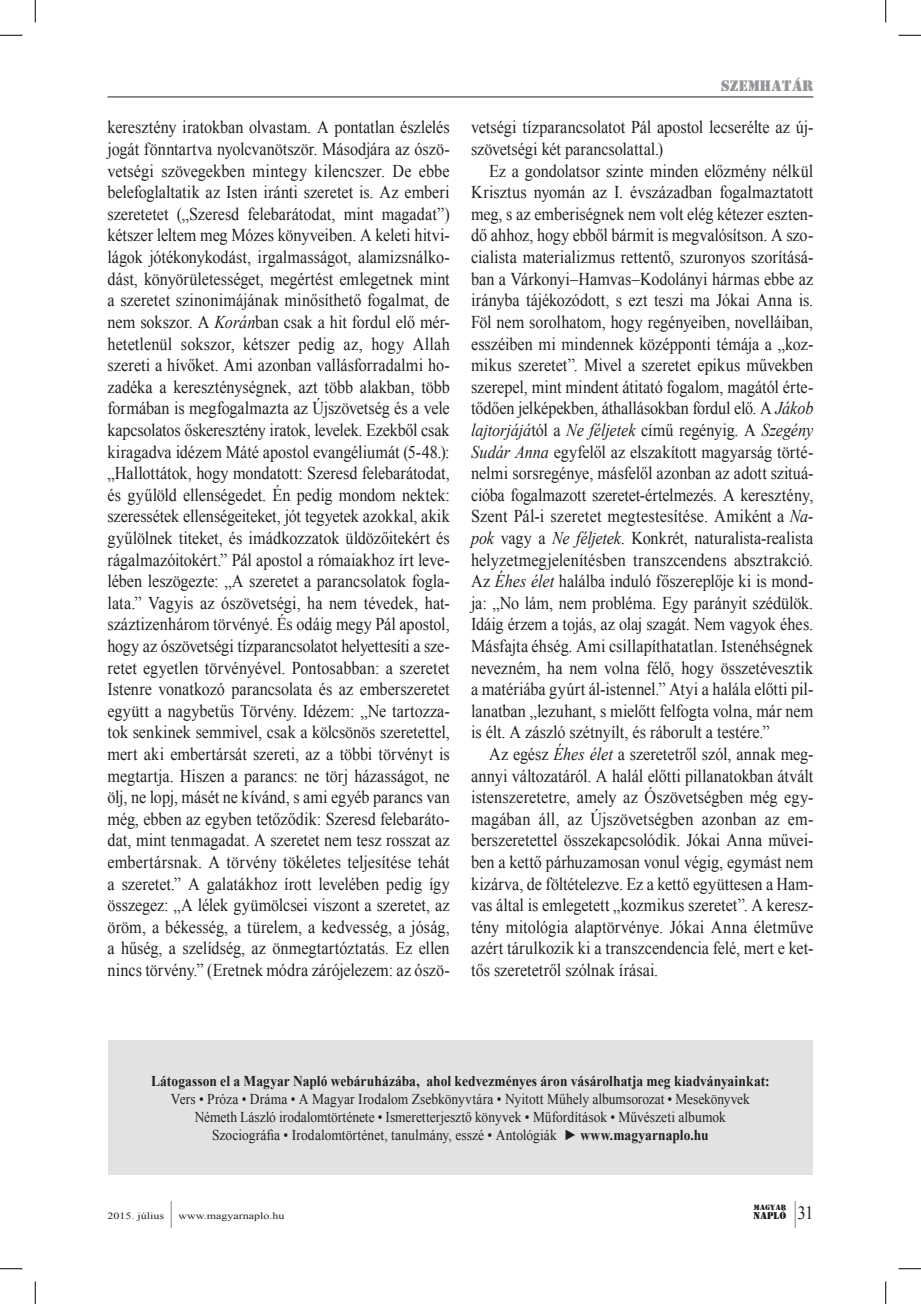
<style>
.page{position:relative;width:921px;height:1304px;background:#fff}
.page>*{position:absolute;margin:0;border:0;box-sizing:border-box;transform-origin:0 0}
.t1{font:30px "Times New Roman";color:#231f20;scale:.4 1}
.t2{font:18.75px "Times New Roman";color:#231f20;scale:.9 1}
.t3{font:18px/21.6px "Times New Roman";letter-spacing:-.005em;color:#231f20;text-align:justify;scale:.9 1}
.t4{font:15px/18px "Times New Roman";color:#231f20;text-align:center;scale:.9 1}
.t5{font:700 15px "Times New Roman";color:#231f20;scale:.9 1}
.t6{font:15px "Hu Stencil BT Regular";color:#939598}
.t7{font:9.75px "Hu Stencil BT Regular";color:#231f20}
.t8{font:9.6px "Times New Roman";color:#231f20;scale:1.25 1}
.t9{font:7.5px "Hu Stencil BT Regular";color:#231f20}
.s1{font-style:italic}
.s2{font-weight:700}
.s3{font-size:30px}
</style>
<div class="page">
<hr style="left:108px;top:97px;width:705px;height:1px;background:#231f20">
<div style="left:108px;top:1040px;width:705px;height:135px;background:#e1e2e4"></div>
<svg style="left:0;top:35px;width:22px;height:1px"></svg>
<svg style="left:898px;top:35px;width:23px;height:1px"></svg>
<svg style="left:0;top:1268px;width:22px;height:1px"></svg>
<svg style="left:898px;top:1268px;width:23px;height:1px"></svg>
<svg style="left:35px;top:0;width:1px;height:22px"></svg>
<svg style="left:35px;top:1281px;width:1px;height:23px"></svg>
<svg style="left:885px;top:0;width:1px;height:22px"></svg>
<svg style="left:885px;top:1281px;width:1px;height:23px"></svg>
<p class="t6" style="left:721px;top:76px;width:94px">SZEMHATÁR</p>
<p class="t3" style="left:108px;top:116px;width:382px">keresztény iratokban olvastam. A pontatlan észlelés jogát fönntartva nyolcvanötször. Másodjára az ószö&shy;vetségi szövegekben mintegy kilencszer. De ebbe belefoglaltatik az Isten iránti szeretet is. Az emberi szeretetet („Szeresd felebarátodat, mint magadat”) kétszer leltem meg Mózes könyveiben. A keleti hitvi&shy;lágok jótékonykodást, irgalmasságot, alamizsnálko&shy;dást, könyörületességet, megértést emlegetnek mint a szeretet szinonimájának minősíthető fogalmat, de nem sokszor. A <span class="s1">Korán</span>ban csak a hit fordul elő mér&shy;hetetlenül sokszor, kétszer pedig az, hogy Allah szereti a hívőket. Ami azonban vallásforradalmi ho&shy;zadéka a kereszténységnek, azt több alakban, több formában is megfogalmazta az Újszövetség és a vele kapcsolatos őskeresztény iratok, levelek. Ezekből csak kiragadva idézem Máté apostol evangéliumát (5-48.): „Hallottátok, hogy mondatott: Szeresd felebarátodat, és gyűlöld ellenségedet. Én pedig mondom nektek: szeressétek ellenségeiteket, jót tegyetek azokkal, akik gyűlölnek titeket, és imádkozzatok üldözőitekért és rágalmazóitokért.” Pál apostol a rómaiakhoz írt leve&shy;lében leszögezte: „A szeretet a parancsolatok fogla&shy;lata.” Vagyis az ószövetségi, ha nem tévedek, hat&shy;száztizenhárom törvényé. És odáig megy Pál apostol, hogy az ószövetségi tízparancsolatot helyettesíti a sze&shy;retet egyetlen törvényével. Pontosabban: a szeretet Istenre vonatkozó parancsolata és az emberszeretet együtt a nagybetűs Törvény. Idézem: „Ne tartozza&shy;tok senkinek semmivel, csak a kölcsönös szeretettel, mert aki embertársát szereti, az a többi törvényt is megtartja. Hiszen a parancs: ne törj házasságot, ne ölj, ne lopj, másét ne kívánd, s ami egyéb parancs van még, ebben az egyben tetőződik: Szeresd felebaráto&shy;dat, mint tenmagadat. A szeretet nem tesz rosszat az embertársnak. A törvény tökéletes teljesítése tehát a szeretet.” A galatákhoz írott levelében pedig így összegez: „A lélek gyümölcsei viszont a szeretet, az öröm, a békesség, a türelem, a kedvesség, a jóság, a hűség, a szelídség, az önmegtartóztatás. Ez ellen nincs törvény.” (Eretnek módra zárójelezem: az ószö-</p>
<p class="t3" style="left:471px;top:116px;width:382px">vetségi tízparancsolatot Pál apostol lecserélte az új&shy;szövetségi két parancsolattal.)</p>
<p class="t3" style="left:471px;top:159px;width:382px;text-align:left;text-indent:18px">Ez a gondolatsor szinte minden előzmény nélkül Krisztus nyomán az I. évszázadban fogalmaztatott meg, s az emberiségnek nem volt elég kétezer eszten&shy;dő ahhoz, hogy ebből bármit is megvalósítson. A szo&shy;cialista materializmus rettentő, szuronyos szorításá&shy;ban a Várkonyi–Hamvas–Kodolányi hármas ebbe az irányba tájékozódott, s ezt teszi ma Jókai Anna is.<br>Föl nem sorolhatom, hogy regényeiben, novelláiban, esszéiben mi mindennek középponti témája a „koz&shy;mikus szeretet”. Mivel a szeretet epikus művekben szerepel, mint mindent átitató fogalom, magától érte&shy;tődően jelképekben, áthallásokban fordul elő. A <span class="s1">Jákob lajtorjájá</span>tól a <span class="s1">Ne féljetek</span> című regényig. A <span class="s1">Szegény Sudár Anna</span> egyfelől az elszakított magyarság törté&shy;nelmi sorsregénye, másfelől azonban az adott szituá&shy;cióba fogalmazott szeretet-értelmezés. A keresztény, Szent Pál-i szeretet megtestesítése. Amiként a <span class="s1">Na-- pok</span> vagy a <span class="s1">Ne féljetek</span>. Konkrét, naturalista-realista helyzetmegjelenítésben transzcendens absztrakció.<br>Az <span class="s1">Éhes élet</span> halálba induló főszereplője ki is mond&shy;ja: „No lám, nem probléma. Egy parányit szédülök.<br>Idáig érzem a tojás, az olaj szagát. Nem vagyok éhes.<br>Másfajta éhség. Ami csillapíthatatlan. Istenéhségnek nevezném, ha nem volna félő, hogy összetévesztik a matériába gyúrt ál-istennel.” Atyi a halála előtti pil&shy;lanatban „lezuhant, s mielőtt felfogta volna, már nem is élt. A zászló szétnyílt, és ráborult a testére.”</p>
<p class="t3" style="left:471px;top:743px;width:382px;text-indent:18px">Az egész <span class="s1">Éhes élet</span> a szeretetről szól, annak meg&shy;annyi változatáról. A halál előtti pillanatokban átvált istenszeretetre, amely az Ószövetségben még egy&shy;magában áll, az Újszövetségben azonban az em&shy;berszeretettel összekapcsolódik. Jókai Anna művei&shy;ben a kettő párhuzamosan vonul végig, egymást nem kizárva, de föltételezve. Ez a kettő együttesen a Ham&shy;vas által is emlegetett „kozmikus szeretet”. A keresz&shy;tény mitológia alaptörvénye. Jókai Anna életműve azért tárulkozik ki a transzcendencia felé, mert e ket&shy;tős szeretetről szólnak írásai.</p>
<p class="t5" style="left:151px;top:1070px;width:689px">Látogasson el a Magyar Napló webáruházába, ahol kedvezményes áron vásárolhatja meg kiadványainkat:</p>
<p class="t4" style="left:171px;top:1089px;width:645px">Vers • Próza • Dráma • A Magyar Irodalom Zsebkönyvtára • Nyitott Műhely albumsorozat • Mesekönyvek<br>Németh László irodalomtörténete • Ismeretterjesztő könyvek • Műfordítások • Művészeti albumok<br>Szociográfia • Irodalomtörténet, tanulmány, esszé • Antológiák <span class="s2">► www.magyarnaplo.hu</span></p>
<p class="t8" style="left:108px;top:1209px;width:47px">2015. július</p>
<h1 class="t1" style="left:170px;top:1192px;width:7px">|</h1>
<p class="t8" style="left:179px;top:1209px;width:86px">www.magyarnaplo.hu</p>
<p class="t2" style="left:794px;top:1200px;width:23px"><span class="s3">|</span>31</p>
<p class="t9" style="left:754px;top:1203px;width:34px">MAGYAR</p>
<p class="t7" style="left:753px;top:1210px;width:35px">NAPLÓ</p>
</div>
